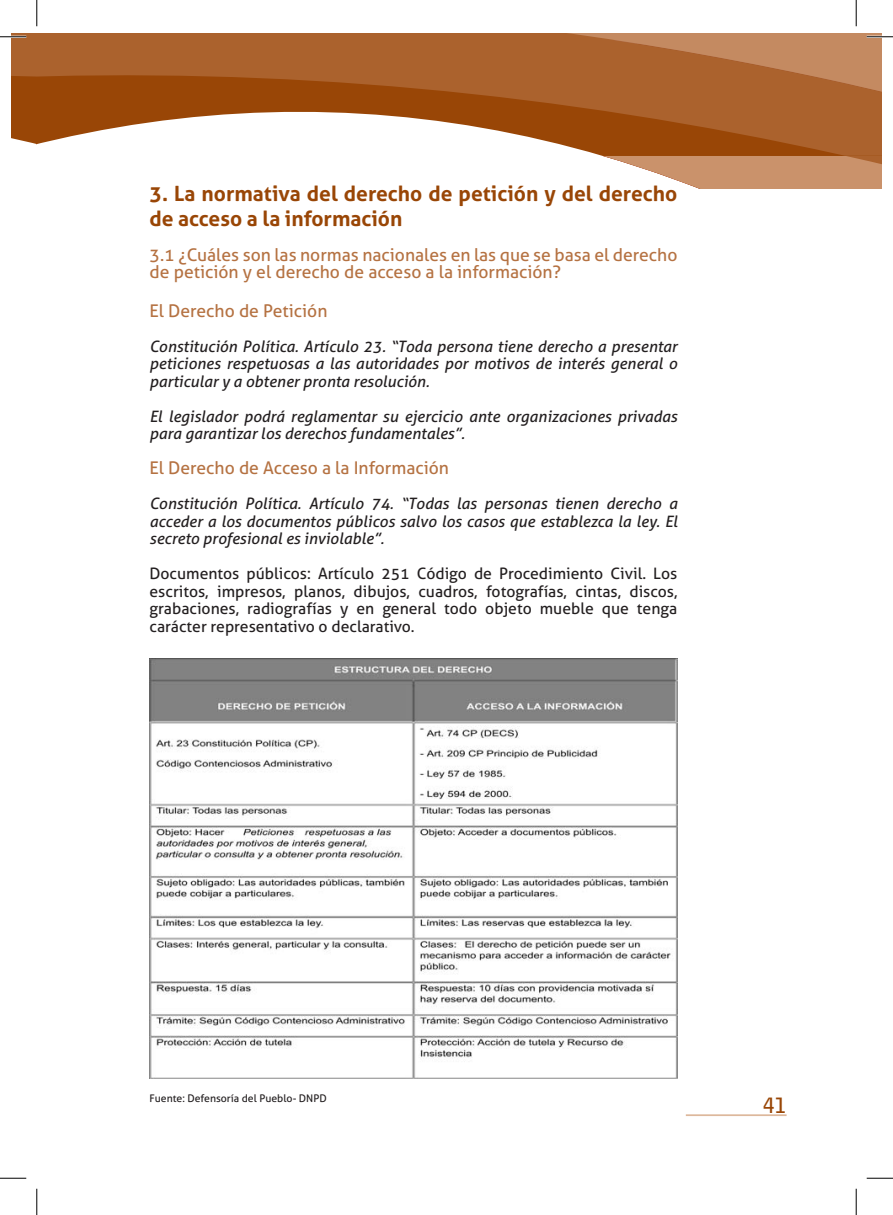
<style>
.page{position:relative;width:893px;height:1215px;background:#fff}
.page>*{position:absolute;margin:0;border:0;box-sizing:border-box;transform-origin:0 0}
.t1{font:700 21px/24.5px "Aller";color:#994606}
.t2{font:700 21px "Bell Gothic Std";color:#994606}
.t3{font:17.5px/17.5px "Aller";color:#b57242}
.t4{font:italic 15.75px/17.5px "Aller";color:#231f20;text-align:justify}
.t5{font:15.75px/17.5px "Aller";color:#231f20;text-align:justify}
.t6{font:10.5px "Aller";color:#231f20}
</style>
<div class="page">
<svg style="left:37px;top:33px;width:843px;height:123px"></svg>
<svg style="left:602px;top:155px;width:278px;height:33px"></svg>
<hr style="left:685px;top:1114px;width:101px;height:2px;background:#ddb89c">
<img style="left:149px;top:658px;width:528px;height:420px">
<svg style="left:0;top:33px;width:37px;height:112px"></svg>
<svg style="left:516px;top:33px;width:376px;height:81px;background:#b3703f"></svg>
<svg style="left:0;top:1177px;width:26px;height:1px"></svg>
<svg style="left:866px;top:1177px;width:26px;height:1px"></svg>
<svg style="left:36px;top:0;width:1px;height:26px"></svg>
<svg style="left:36px;top:1188px;width:1px;height:26px"></svg>
<svg style="left:855px;top:0;width:1px;height:26px"></svg>
<svg style="left:855px;top:1188px;width:1px;height:26px"></svg>
<h1 class="t1" style="left:149px;top:181px;width:529px">3. La normativa del derecho de petición y del derecho de acceso a la información</h1>
<p class="t3" style="left:149px;top:246px;width:529px">3.1 ¿Cuáles son las normas nacionales en las que se basa el derecho de petición y el derecho de acceso a la información?</p>
<p class="t3" style="left:149px;top:302px;width:179px">El Derecho de Petición</p>
<p class="t4" style="left:149px;top:337px;width:529px">Constitución Política. Artículo 23. “Toda persona tiene derecho a presentar peticiones respetuosas a las autoridades por motivos de interés general o particular y a obtener pronta resolución.</p>
<p class="t4" style="left:149px;top:407px;width:529px">El legislador podrá reglamentar su ejercicio ante organizaciones privadas para garantizar los derechos fundamentales”.</p>
<p class="t3" style="left:149px;top:459px;width:301px">El Derecho de Acceso a la Información</p>
<p class="t4" style="left:149px;top:495px;width:529px">Constitución Política. Artículo 74. “Todas las personas tienen derecho a acceder a los documentos públicos salvo los casos que establezca la ley. El secreto profesional es inviolable”.</p>
<p class="t5" style="left:149px;top:565px;width:529px">Documentos públicos: Artículo 251 Código de Procedimiento Civil. Los escritos, impresos, planos, dibujos, cuadros, fotografías, cintas, discos, grabaciones, radiografías y en general todo objeto mueble que tenga carácter representativo o declarativo.</p>
<p class="t6" style="left:149px;top:1091px;width:179px">Fuente: Defensoría del Pueblo- DNPD</p>
<h1 class="t2" style="left:762px;top:1092px;width:25px">41</h1>
</div>
